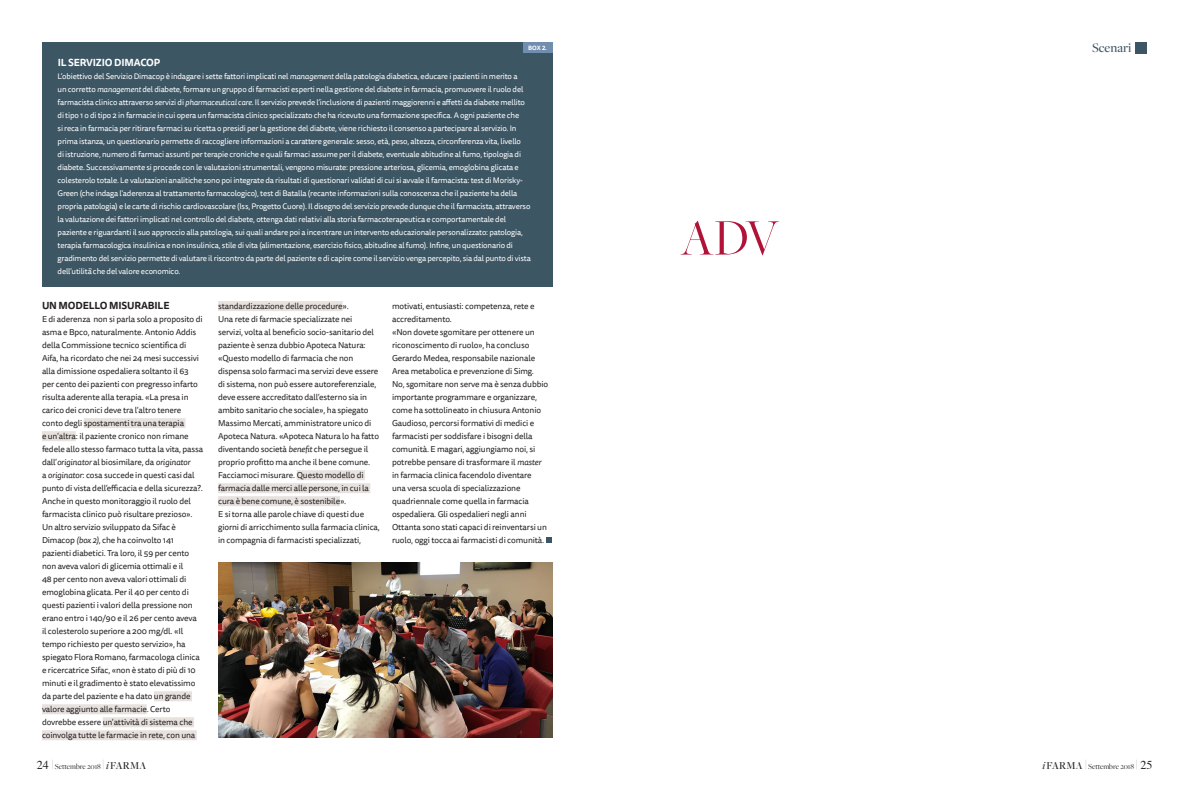
<style>
.page{position:relative;width:1191px;height:794px;background:#fff}
.page>*{position:absolute;margin:0;border:0;box-sizing:border-box;transform-origin:0 0}
.t1{font:53px "Freight Big Pro";color:#b01238}
.t2{font:500 13.5px "Freight Disp Pro";color:#3d5564}
.t3{font:12px "Times";color:#231f20}
.t4{font:700 10px "Tisa Sans Pro";letter-spacing:-.015em;color:#231f20}
.t5{font:700 10px "Tisa Sans Pro";letter-spacing:-.015em;color:#fff}
.t6{font:8.5px/13px "Tisa Sans Pro";letter-spacing:-.015em;color:#231f20}
.t7{font:8px/13px "Tisa Sans Pro";letter-spacing:-.02em;color:#fff}
.t8{font:8px "Freight Big Pro";color:#231f20}
.t9{font:700 6px "Tisa Sans Pro";color:#fff}
.s1{font-style:italic}
.s2{font-family:"Times";font-size:12px}
.s3{font-family:"Freight Disp Pro";font-weight:500;font-style:italic;font-size:11px}
.s4{font-family:"Freight Disp Pro";font-weight:500;font-size:11px}
.s5{font-weight:500;font-size:11px}
</style>
<div class="page">
<div style="left:1135px;top:42px;width:11px;height:11px;background:#3d5564"></div>
<div style="left:42px;top:42px;width:510px;height:245px;background:#3d5664"></div>
<div style="left:84px;top:418px;width:101px;height:10px;background:#e8e2df"></div>
<div style="left:42px;top:431px;width:34px;height:10px;background:#e8e2df"></div>
<div style="left:154px;top:691px;width:38px;height:10px;background:#e8e2df"></div>
<div style="left:42px;top:704px;width:105px;height:10px;background:#e8e2df"></div>
<div style="left:103px;top:717px;width:91px;height:10px;background:#e8e2df"></div>
<div style="left:42px;top:730px;width:155px;height:10px;background:#e8e2df"></div>
<div style="left:218px;top:301px;width:124px;height:10px;background:#e8e2df"></div>
<div style="left:297px;top:470px;width:68px;height:10px;background:#e8e2df"></div>
<div style="left:218px;top:483px;width:152px;height:10px;background:#e8e2df"></div>
<div style="left:218px;top:496px;width:122px;height:10px;background:#e8e2df"></div>
<svg style="left:546px;top:537px;width:5px;height:6px"></svg>
<div style="left:523px;top:42px;width:29px;height:11px;background:#718eaf"></div>
<img style="left:218px;top:562px;width:334px;height:176px">
<p class="t9" style="left:528px;top:43px;width:20px">BOX 2.</p>
<p class="t5" style="left:58px;top:55px;width:104px">IL SERVIZIO DIMACOP</p>
<p class="t7" style="left:58px;top:70px;width:475px">L’obiettivo del Servizio Dimacop è indagare i sette fattori implicati nel <span class="s1">management</span> della patologia diabetica, educare i pazienti in merito a<br>un corretto <span class="s1">management</span> del diabete, formare un gruppo di farmacisti esperti nella gestione del diabete in farmacia, promuovere il ruolo del farmacista clinico attraverso servizi di <span class="s1">pharmaceutical care</span>. Il servizio prevede l’inclusione di pazienti maggiorenni e affetti da diabete mellito di tipo 1 o di tipo 2 in farmacie in cui opera un farmacista clinico specializzato che ha ricevuto una formazione specifica. A ogni paziente che<br>si reca in farmacia per ritirare farmaci su ricetta o presidi per la gestione del diabete, viene richiesto il consenso a partecipare al servizio. In prima istanza, un questionario permette di raccogliere informazioni a carattere generale: sesso, età, peso, altezza, circonferenza vita, livello<br>di istruzione, numero di farmaci assunti per terapie croniche e quali farmaci assume per il diabete, eventuale abitudine al fumo, tipologia di diabete. Successivamente si procede con le valutazioni strumentali, vengono misurate: pressione arteriosa, glicemia, emoglobina glicata e colesterolo totale. Le valutazioni analitiche sono poi integrate da risultati di questionari validati di cui si avvale il farmacista: test di Morisky-Green (che indaga l’aderenza al trattamento farmacologico), test di Batalla (recante informazioni sulla conoscenza che il paziente ha della propria patologia) e le carte di rischio cardiovascolare (Iss, Progetto Cuore). Il disegno del servizio prevede dunque che il farmacista, attraverso la valutazione dei fattori implicati nel controllo del diabete, ottenga dati relativi alla storia farmacoterapeutica e comportamentale del paziente e riguardanti il suo approccio alla patologia, sui quali andare poi a incentrare un intervento educazionale personalizzato: patologia, terapia farmacologica insulinica e non insulinica, stile di vita (alimentazione, esercizio fisico, abitudine al fumo). Infine, un questionario di gradimento del servizio permette di valutare il riscontro da parte del paziente e di capire come il servizio venga percepito, sia dal punto di vista dell’utilità̀ che del valore economico.</p>
<p class="t4" style="left:42px;top:298px;width:129px">UN MODELLO MISURABILE</p>
<p class="t6" style="left:42px;top:313px;width:163px">E di aderenza non si parla solo a proposito di asma e Bpco, naturalmente. Antonio Addis della Commissione tecnico scientifica di Aifa, ha ricordato che nei 24 mesi successivi alla dimissione ospedaliera soltanto il 63<br>per cento dei pazienti con pregresso infarto risulta aderente alla terapia. «La presa in carico dei cronici deve tra l’altro tenere conto degli spostamenti tra una terapia<br>e un’altra: il paziente cronico non rimane fedele allo stesso farmaco tutta la vita, passa dall’<span class="s1">originator</span> al biosimilare, da <span class="s1">originator<br></span>a <span class="s1">originator</span>: cosa succede in questi casi dal punto di vista dell’efficacia e della sicurezza?.<br>Anche in questo monitoraggio il ruolo del farmacista clinico può risultare prezioso».</p>
<p class="t6" style="left:42px;top:521px;width:159px">Un altro servizio sviluppato da Sifac è Dimacop <span class="s1">(box 2)</span>, che ha coinvolto 141 pazienti diabetici. Tra loro, il 59 per cento non aveva valori di glicemia ottimali e il<br>48 per cento non aveva valori ottimali di emoglobina glicata. Per il 40 per cento di questi pazienti i valori della pressione non erano entro i 140/90 e il 26 per cento aveva il colesterolo superiore a 200 mg/dl. «Il tempo richiesto per questo servizio», ha spiegato Flora Romano, farmacologa clinica e ricercatrice Sifac, «non è stato di più di 10 minuti e il gradimento è stato elevatissimo da parte del paziente e ha dato un grande valore aggiunto alle farmacie. Certo dovrebbe essere un’attività di sistema che coinvolga tutte le farmacie in rete, con una</p>
<p class="t6" style="left:218px;top:300px;width:132px">standardizzazione delle procedure».</p>
<p class="t6" style="left:218px;top:313px;width:163px">Una rete di farmacie specializzate nei<br>servizi, volta al beneficio socio-sanitario del paziente è senza dubbio Apoteca Natura: «Questo modello di farmacia che non dispensa solo farmaci ma servizi deve essere di sistema, non può essere autoreferenziale, deve essere accreditato dall’esterno sia in ambito sanitario che sociale», ha spiegato Massimo Mercati, amministratore unico di Apoteca Natura. «Apoteca Natura lo ha fatto diventando società <span class="s1">benefit</span> che persegue il proprio profitto ma anche il bene comune.<br>Facciamoci misurare. Questo modello di farmacia dalle merci alle persone, in cui la cura è bene comune, è sostenibile».<br>E si torna alle parole chiave di questi due giorni di arricchimento sulla farmacia clinica, in compagnia di farmacisti specializzati,</p>
<p class="t6" style="left:392px;top:300px;width:144px">motivati, entusiasti: competenza, rete e accreditamento.</p>
<p class="t6" style="left:392px;top:326px;width:145px">«Non dovete sgomitare per ottenere un riconoscimento di ruolo», ha concluso Gerardo Medea, responsabile nazionale Area metabolica e prevenzione di Simg.</p>
<p class="t6" style="left:392px;top:378px;width:158px">No, sgomitare non serve ma è senza dubbio importante programmare e organizzare, come ha sottolineato in chiusura Antonio Gaudioso, percorsi formativi di medici e farmacisti per soddisfare i bisogni della comunità. E magari, aggiungiamo noi, si potrebbe pensare di trasformare il <span class="s1">master </span>in farmacia clinica facendolo diventare<br>una versa scuola di specializzazione quadriennale come quella in farmacia ospedaliera. Gli ospedalieri negli anni Ottanta sono stati capaci di reinventarsi un ruolo, oggi tocca ai farmacisti di comunità.</p>
<p class="t1" style="left:680px;top:203px;width:100px">ADV</p>
<p class="t2" style="left:1092px;top:39px;width:41px">Scenari</p>
<p class="t8" style="left:37px;top:761px;width:111px"><span class="s2">24</span> <sup>|</sup> Settembre 2018 <sup>|</sup> <span class="s3">i</span><span class="s4">FARM</span><span class="s5">A</span></p>
<h3 class="t3" style="left:1140px;top:754px;width:13px">25</h3>
<p class="t8" style="left:1042px;top:761px;width:96px"><span class="s3">i</span><span class="s4">FARM</span><span class="s5">A</span> <sup>|</sup> Settembre 2018 <sup>|</sup></p>
</div>
